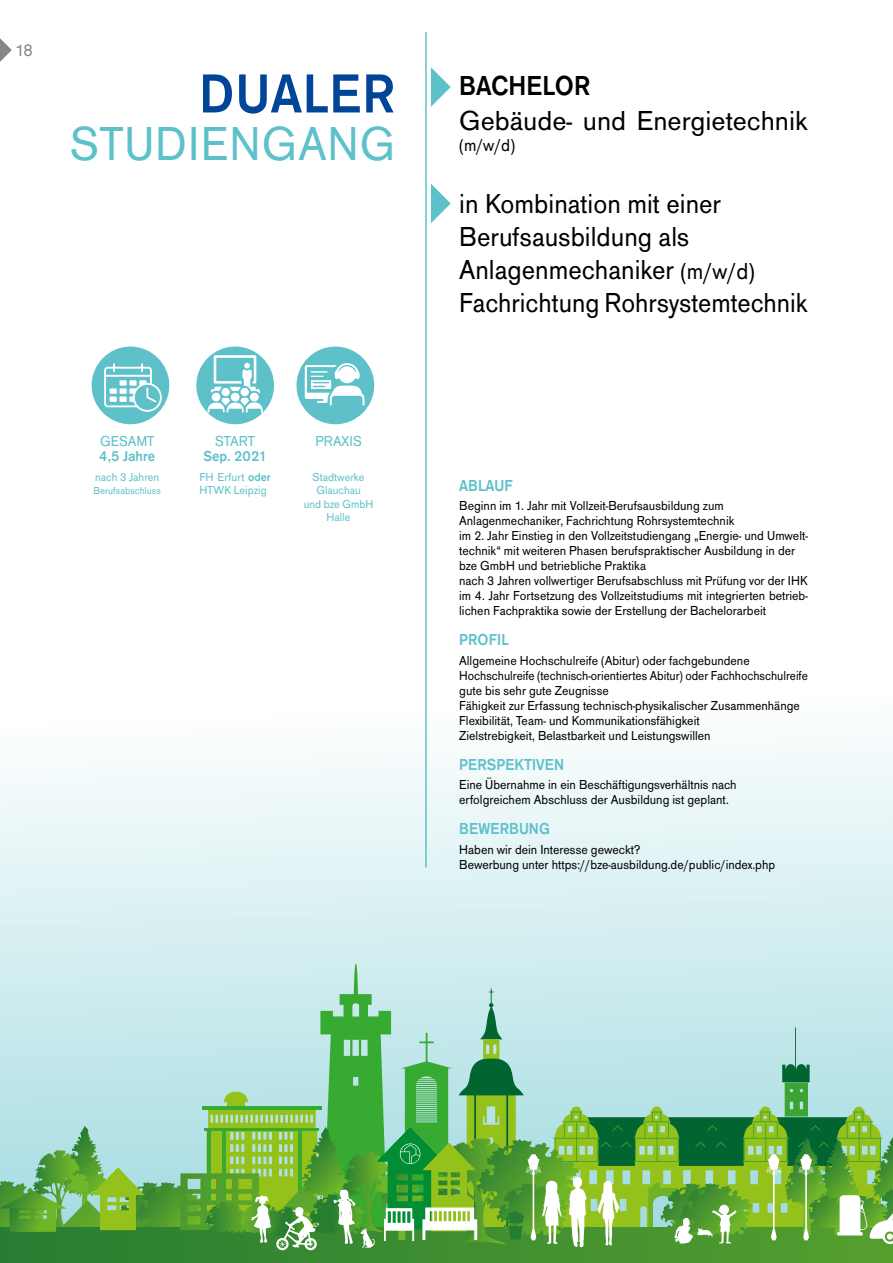
<style>
.page{position:relative;width:893px;height:1263px;background:#fff}
.page>*{position:absolute;margin:0;border:0;box-sizing:border-box;transform-origin:0 0}
.t1{font:600 57px "Ancona";letter-spacing:.02em;color:#004597;scale:.93 1}
.t2{font:49.5px "Ancona";letter-spacing:.025em;color:#5ec1ca;scale:.93 1}
.t3{font:28.5px/33px "Ancona";color:#000;scale:.93 1}
.t4{font:28.5px "Ancona";color:#000}
.t5{font:600 28.5px "Ancona";color:#000;scale:.93 1}
.t6{font:18px "Ancona";color:#000;scale:.93 1}
.t7{font:18px "Ancona";color:#868786;scale:.93 1}
.t8{font:600 16.5px "Ancona";color:#5ec1ca;scale:.93 1}
.t9{font:15px "Ancona";color:#5ec1ca;scale:.93 1}
.t10{font:600 15px "Ancona";color:#5ec1ca;scale:.93 1}
.t11{font:13.5px/15px "Ancona";color:#000;scale:.93 1}
.t12{font:12px/13.5px "Ancona";color:#5ec1ca;text-align:center;scale:.93 1}
.t13{font:12px/13.5px "Ancona";color:#5ec1ca;scale:.95 1}
.t14{font:10.5px "Ancona";color:#5ec1ca;scale:.93 1}
.s1{font-weight:600}
.s2{font-size:24px}
</style>
<div class="page">
<svg style="left:0;top:745px;width:893px;height:218px"></svg>
<div style="left:0;top:1227px;width:893px;height:36px;background:linear-gradient(to right,#277c32,#559e2f)"></div>
<svg style="left:0;top:963px;width:893px;height:287px;background:#94ca9b"></svg>
<hr style="left:425px;top:32px;width:2px;height:835px;background:#5ec1ca">
<div style="left:297px;top:347px;width:77px;height:77px;background:#5ec1ca;border-radius:50%"></div>
<svg style="left:305px;top:363px;width:60px;height:42px"></svg>
<div style="left:196px;top:347px;width:78px;height:77px;background:#5ec1ca;border-radius:50%"></div>
<svg style="left:207px;top:355px;width:56px;height:58px"></svg>
<div style="left:92px;top:347px;width:77px;height:77px;background:#5ec1ca;border-radius:50%"></div>
<svg style="left:104px;top:363px;width:58px;height:49px"></svg>
<svg style="left:431px;top:67px;width:20px;height:40px"></svg>
<svg style="left:431px;top:184px;width:20px;height:39px"></svg>
<svg style="left:0;top:38px;width:12px;height:24px"></svg>
<h3 class="t7" style="left:15px;top:40px;width:21px">18</h3>
<h1 class="t1" style="left:199px;top:62px;width:212px">DUALER</h1>
<h2 class="t2" style="left:70px;top:117px;width:351px">STUDIENGANG</h2>
<p class="t9" style="left:100px;top:433px;width:60px">GESAMT</p>
<p class="t10" style="left:99px;top:448px;width:62px">4,5 Jahre</p>
<p class="t12" style="left:95px;top:470px;width:70px">nach 3 Jahren</p>
<p class="t14" style="left:94px;top:485px;width:74px">Berufsabschluss</p>
<p class="t9" style="left:215px;top:433px;width:44px">START</p>
<p class="t10" style="left:203px;top:448px;width:70px">Sep. 2021</p>
<p class="t13" style="left:200px;top:470px;width:76px">FH Erfurt <span class="s1">oder<br></span>HTWK Leipzig</p>
<p class="t9" style="left:315px;top:433px;width:51px">PRAXIS</p>
<p class="t12" style="left:304px;top:470px;width:76px">Stadtwerke<br>Glauchau<br>und bze GmbH<br>Halle</p>
<h3 class="t5" style="left:459px;top:70px;width:142px">BACHELOR</h3>
<h3 class="t4" style="left:459px;top:105px;width:350px">Gebäude- und Energietechnik</h3>
<h3 class="t6" style="left:459px;top:135px;width:62px">(m/w/d)</h3>
<h3 class="t3" style="left:459px;top:187px;width:376px">in Kombination mit einer<br>Berufsausbildung als<br>Anlagenmechaniker <span class="s2">(m/w/d)<br></span>Fachrichtung Rohrsystemtechnik</h3>
<p class="t8" style="left:459px;top:476px;width:59px">ABLAUF</p>
<p class="t11" style="left:459px;top:498px;width:376px">Beginn im 1. Jahr mit Vollzeit-Berufsausbildung zum Anlagenmechaniker, Fachrichtung Rohrsystemtechnik<br>im 2. Jahr Einstieg in den Vollzeitstudiengang „Energie- und Umwelt&shy;technik“ mit weiteren Phasen berufspraktischer Ausbildung in der bze GmbH und betriebliche Praktika<br>nach 3 Jahren vollwertiger Berufsabschluss mit Prüfung vor der IHK im 4. Jahr Fortsetzung des Vollzeitstudiums mit integrierten betrieb&shy;lichen Fachpraktika sowie der Erstellung der Bachelorarbeit</p>
<p class="t8" style="left:459px;top:631px;width:55px">PROFIL</p>
<p class="t11" style="left:459px;top:653px;width:376px">Allgemeine Hochschulreife (Abitur) oder fachgebundene Hochschulreife (technisch-orientiertes Abitur) oder Fachhochschulreife gute bis sehr gute Zeugnisse<br>Fähigkeit zur Erfassung technisch-physikalischer Zusammenhänge Flexibilität, Team- und Kommunikationsfähigkeit<br>Zielstrebigkeit, Belastbarkeit und Leistungswillen</p>
<p class="t8" style="left:459px;top:755px;width:114px">PERSPEKTIVEN</p>
<p class="t11" style="left:459px;top:777px;width:300px">Eine Übernahme in ein Beschäftigungsverhältnis nach erfolgreichem Abschluss der Ausbildung ist geplant.</p>
<p class="t8" style="left:459px;top:820px;width:99px">BEWERBUNG</p>
<p class="t11" style="left:459px;top:842px;width:341px">Haben wir dein Interesse geweckt?<br>Bewerbung unter https://bze-ausbildung.de/public/index.php</p>
</div>
